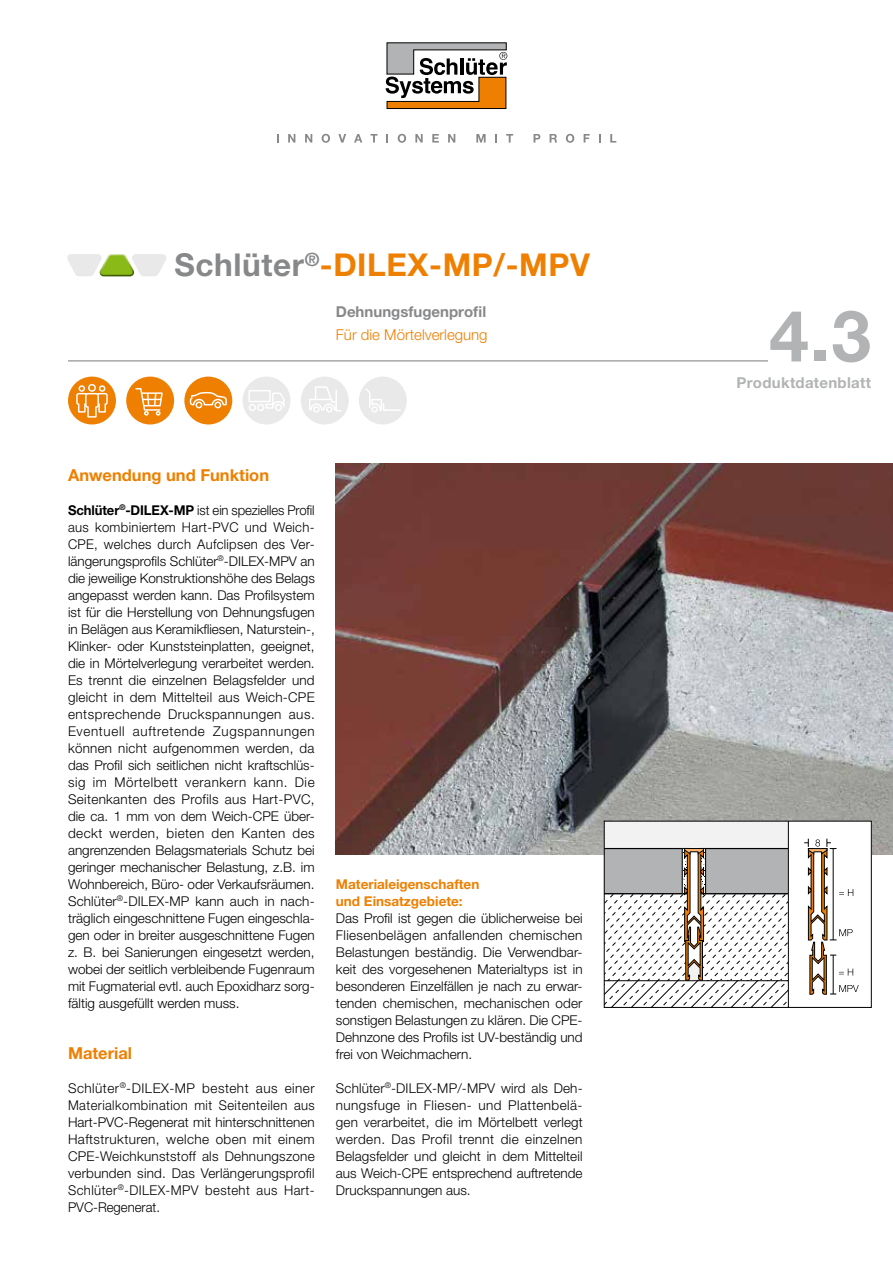
<style>
.page{position:relative;width:893px;height:1263px;background:#fff}
.page>*{position:absolute;margin:0;border:0;box-sizing:border-box;transform-origin:0 0}
.Datenblatt_Nr{font:700 71.25px "Helvetica Neue LT Pro";color:#b1b3b4}
.Titel{font:700 31.5px "Helvetica Neue LT Pro";letter-spacing:.02em;color:#ee7f00}
.Überschrift{font:700 16.5px "Helvetica Neue LT Pro";color:#ee7f00}
.Untertitel_2{font:300 15px "Helvetica Neue LT Pro";color:#ee7f00}
.Untertitel_1{font:700 15px "Helvetica Neue LT Pro";color:#87888a}
.Datenblatt_Sprachen{font:700 15px "Helvetica Neue LT Pro";letter-spacing:.02em;color:#b1b3b4}
.Fließtext{font:300 13.5px/17px "Helvetica Neue LT Pro";color:#000}
.Unter-Überschrift{font:700 13.5px/17px "Helvetica Neue LT Pro";color:#ee7f00}
.s1{color:#87888a}
.s2{font-weight:700}
</style>
<div class="page">
<img style="left:336px;top:463px;width:557px;height:392px">
<svg style="left:606px;top:823px;width:264px;height:183px"></svg>
<div style="left:604px;top:821px;width:268px;height:187px;border:1px solid #000"></div>
<svg style="left:386px;top:43px;width:121px;height:66px"></svg>
<svg style="left:288px;top:134px;width:7px;height:9px"></svg>
<svg style="left:305px;top:134px;width:7px;height:9px"></svg>
<svg style="left:322px;top:134px;width:8px;height:9px"></svg>
<svg style="left:338px;top:134px;width:8px;height:9px"></svg>
<svg style="left:354px;top:134px;width:8px;height:9px"></svg>
<svg style="left:370px;top:134px;width:7px;height:9px"></svg>
<svg style="left:386px;top:134px;width:2px;height:9px"></svg>
<svg style="left:398px;top:134px;width:8px;height:9px"></svg>
<svg style="left:415px;top:134px;width:8px;height:9px"></svg>
<svg style="left:432px;top:134px;width:7px;height:9px"></svg>
<svg style="left:448px;top:134px;width:7px;height:9px"></svg>
<svg style="left:476px;top:134px;width:10px;height:9px"></svg>
<svg style="left:495px;top:134px;width:2px;height:9px"></svg>
<svg style="left:506px;top:134px;width:7px;height:9px"></svg>
<svg style="left:534px;top:134px;width:6px;height:9px"></svg>
<svg style="left:550px;top:134px;width:7px;height:9px"></svg>
<svg style="left:566px;top:134px;width:8px;height:9px"></svg>
<svg style="left:584px;top:134px;width:6px;height:9px"></svg>
<svg style="left:599px;top:134px;width:2px;height:9px"></svg>
<svg style="left:610px;top:134px;width:6px;height:9px"></svg>
<hr style="left:68px;top:360px;width:700px;height:1px;background:#87888a">
<svg style="left:67px;top:254px;width:99px;height:22px"></svg>
<div style="left:68px;top:377px;width:48px;height:47px;background:#ee7f00;border-radius:50%"></div>
<div style="left:88px;top:384px;width:8px;height:8px;border:1px solid #fff;border-radius:50%"></div>
<svg style="left:75px;top:385px;width:33px;height:33px"></svg>
<div style="left:126px;top:377px;width:48px;height:47px;background:#ee7f00;border-radius:50%"></div>
<svg style="left:135px;top:388px;width:28px;height:36px"></svg>
<div style="left:184px;top:377px;width:48px;height:47px;background:#ee7f00;border-radius:50%"></div>
<svg style="left:189px;top:391px;width:39px;height:33px"></svg>
<div style="left:243px;top:377px;width:47px;height:47px;background:#e9e9ea;border-radius:50%"></div>
<svg style="left:248px;top:390px;width:37px;height:21px"></svg>
<div style="left:301px;top:377px;width:48px;height:47px;background:#e9e9ea;border-radius:50%"></div>
<svg style="left:309px;top:386px;width:33px;height:27px"></svg>
<div style="left:359px;top:377px;width:48px;height:47px;background:#e9e9ea;border-radius:50%"></div>
<svg style="left:366px;top:388px;width:35px;height:25px"></svg>
<p class="Titel" style="left:174px;top:246px;width:417px"><span class="s1">Schlüter</span><sup>®</sup>-DILEX-MP/-MPV</p>
<p class="Untertitel_1" style="left:336px;top:303px;width:152px">Dehnungsfugenprofil</p>
<p class="Untertitel_2" style="left:336px;top:326px;width:153px">Für die Mörtelverlegung</p>
<p class="Überschrift" style="left:68px;top:464px;width:203px">Anwendung und Funktion</p>
<p class="Fließtext" style="left:68px;top:501px;width:248px"><span class="s2">Schlüter</span><sup>®</sup><span class="s2">-DILEX-MP</span> ist ein spezielles Profil aus kombiniertem Hart-PVC und Weich-CPE, welches durch Aufclipsen des Ver&shy;längerungsprofils Schlüter<sup>®</sup>-DILEX-MPV an die jeweilige Konstruktionshöhe des Belags angepasst werden kann. Das Profilsystem ist für die Herstellung von Dehnungsfugen in Belägen aus Keramikfliesen, Naturstein-, Klinker- oder Kunststeinplatten, geeignet, die in Mörtelverlegung verarbeitet werden.<br>Es trennt die einzelnen Belagsfelder und gleicht in dem Mittelteil aus Weich-CPE entsprechende Druckspannungen aus.<br>Eventuell auftretende Zugspannungen können nicht aufgenommen werden, da das Profil sich seitlichen nicht kraftschlüs&shy;sig im Mörtelbett verankern kann. Die Seitenkanten des Profils aus Hart-PVC, die ca. 1 mm von dem Weich-CPE über&shy;deckt werden, bieten den Kanten des angrenzenden Belagsmaterials Schutz bei geringer mechanischer Belastung, z.B. im Wohnbereich, Büro- oder Verkaufsräumen.</p>
<p class="Fließtext" style="left:68px;top:892px;width:248px">Schlüter<sup>®</sup>-DILEX-MP kann auch in nach&shy;träglich eingeschnittene Fugen eingeschla&shy;gen oder in breiter ausgeschnittene Fugen z. B. bei Sanierungen eingesetzt werden, wobei der seitlich verbleibende Fugenraum mit Fugmaterial evtl. auch Epoxidharz sorg&shy;fältig ausgefüllt werden muss.</p>
<p class="Überschrift" style="left:68px;top:1043px;width:66px">Material</p>
<p class="Fließtext" style="left:68px;top:1079px;width:248px;text-align:justify">Schlüter<sup>®</sup>-DILEX-MP besteht aus einer Materialkombination mit Seitenteilen aus Hart-PVC-Regenerat mit hinterschnittenen Haftstrukturen, welche oben mit einem CPE-Weichkunststoff als Dehnungszone verbunden sind. Das Verlängerungsprofil Schlüter<sup>®</sup>-DILEX-MPV besteht aus Hart-PVC-Regenerat.</p>
<p class="Unter-Überschrift" style="left:336px;top:875px;width:145px">Materialeigenschaften und Einsatzgebiete:</p>
<p class="Fließtext" style="left:336px;top:909px;width:248px">Das Profil ist gegen die üblicherweise bei Fliesenbelägen anfallenden chemischen Belastungen beständig. Die Verwendbar&shy;keit des vorgesehenen Materialtyps ist in besonderen Einzelfällen je nach zu erwar&shy;tenden chemischen, mechanischen oder sonstigen Belastungen zu klären. Die CPE-Dehnzone des Profils ist UV-beständig und frei von Weichmachern.</p>
<p class="Fließtext" style="left:336px;top:1079px;width:248px">Schlüter<sup>®</sup>-DILEX-MP/-MPV wird als Deh&shy;nungsfuge in Fliesen- und Plattenbelä&shy;gen verarbeitet, die im Mörtelbett verlegt werden. Das Profil trennt die einzelnen Belagsfelder und gleicht in dem Mittelteil aus Weich-CPE entsprechend auftretende Druckspannungen aus.</p>
<p class="Datenblatt_Nr" style="left:769px;top:292px;width:103px">4.3</p>
<p class="Datenblatt_Sprachen" style="left:736px;top:373px;width:136px">Produktdatenblatt</p>
</div>
